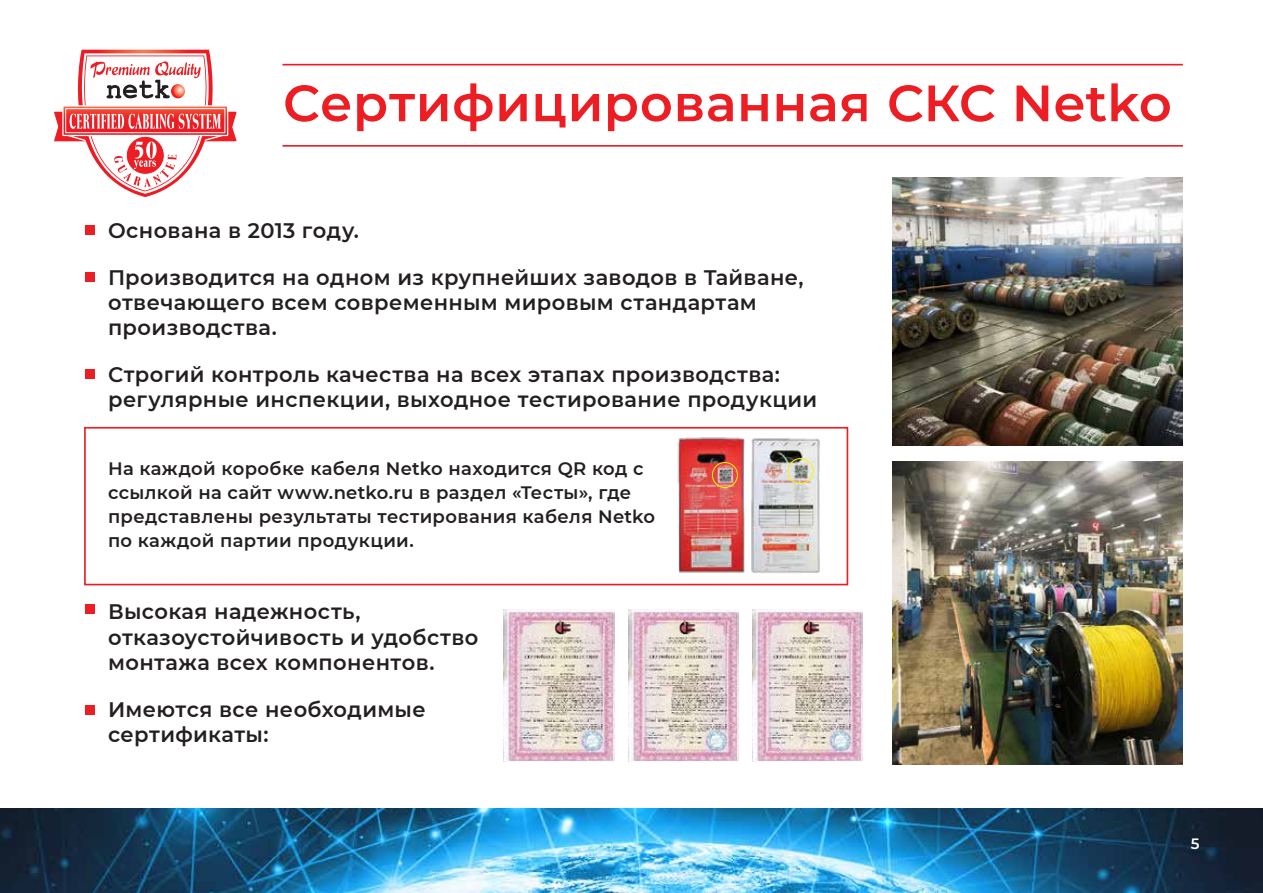
<style>
.page{position:relative;width:1263px;height:893px;background:#fff}
.page>*{position:absolute;margin:0;border:0;box-sizing:border-box;transform-origin:0 0}
.t1{font:600 51px "Montserrat";letter-spacing:.01em;color:#ed1d24}
.t2{font:600 21px/25.2px "Montserrat";letter-spacing:.02em;color:#231f20}
.t3{font:600 18px/24px "Montserrat";letter-spacing:.02em;color:#231f20}
.t4{font:600 15px "Montserrat";color:#fff}
</style>
<div class="page">
<img style="left:0;top:809px;width:1263px;height:84px">
<hr style="left:282px;top:145px;width:901px;height:2px;background:#ed1d24">
<hr style="left:282px;top:64px;width:901px;height:1px;background:#ed1d24">
<svg style="left:54px;top:50px;width:183px;height:147px"></svg>
<svg style="left:171px;top:84px;width:14px;height:14px"></svg>
<img style="left:892px;top:177px;width:291px;height:268px">
<img style="left:893px;top:462px;width:290px;height:302px">
<img style="left:677px;top:437px;width:143px;height:136px">
<div style="left:712px;top:462px;width:26px;height:26px;border:1px solid #fff200;border-radius:50%"></div>
<div style="left:787px;top:458px;width:26px;height:26px;border:1px solid #fff200;border-radius:50%"></div>
<img style="left:504px;top:609px;width:110px;height:152px">
<img style="left:628px;top:609px;width:110px;height:152px">
<img style="left:752px;top:609px;width:111px;height:152px">
<div style="left:84px;top:427px;width:764px;height:158px;border:2px solid #ed1d24"></div>
<div style="left:85px;top:225px;width:9px;height:10px;background:#ed1d24"></div>
<div style="left:85px;top:273px;width:9px;height:9px;background:#ed1d24"></div>
<div style="left:85px;top:369px;width:9px;height:9px;background:#ed1d24"></div>
<div style="left:85px;top:605px;width:9px;height:9px;background:#ed1d24"></div>
<div style="left:85px;top:705px;width:9px;height:9px;background:#ed1d24"></div>
<h1 class="t1" style="left:283px;top:67px;width:890px">Сертифицированная СКС Netko</h1>
<p class="t2" style="left:108px;top:217px;width:252px">Основана в 2013 году.</p>
<p class="t2" style="left:108px;top:264px;width:697px">Производится на одном из крупнейших заводов в Тайване, отвечающего всем современным мировым стандартам производства.</p>
<p class="t2" style="left:108px;top:361px;width:711px">Строгий контроль качества на всех этапах производства: регулярные инспекции, выходное тестирование продукции</p>
<p class="t3" style="left:108px;top:456px;width:549px">На каждой коробке кабеля Netko находится QR код с ссылкой на сайт www.netko.ru в раздел «Тесты», где представлены результаты тестирования кабеля Netko по каждой партии продукции.</p>
<p class="t2" style="left:108px;top:598px;width:372px">Высокая надежность, отказоустойчивость и удобство монтажа всех компонентов.</p>
<p class="t2" style="left:108px;top:696px;width:319px">Имеются все необходимые сертификаты:</p>
<p class="t4" style="left:1191px;top:833px;width:10px">5</p>
</div>
